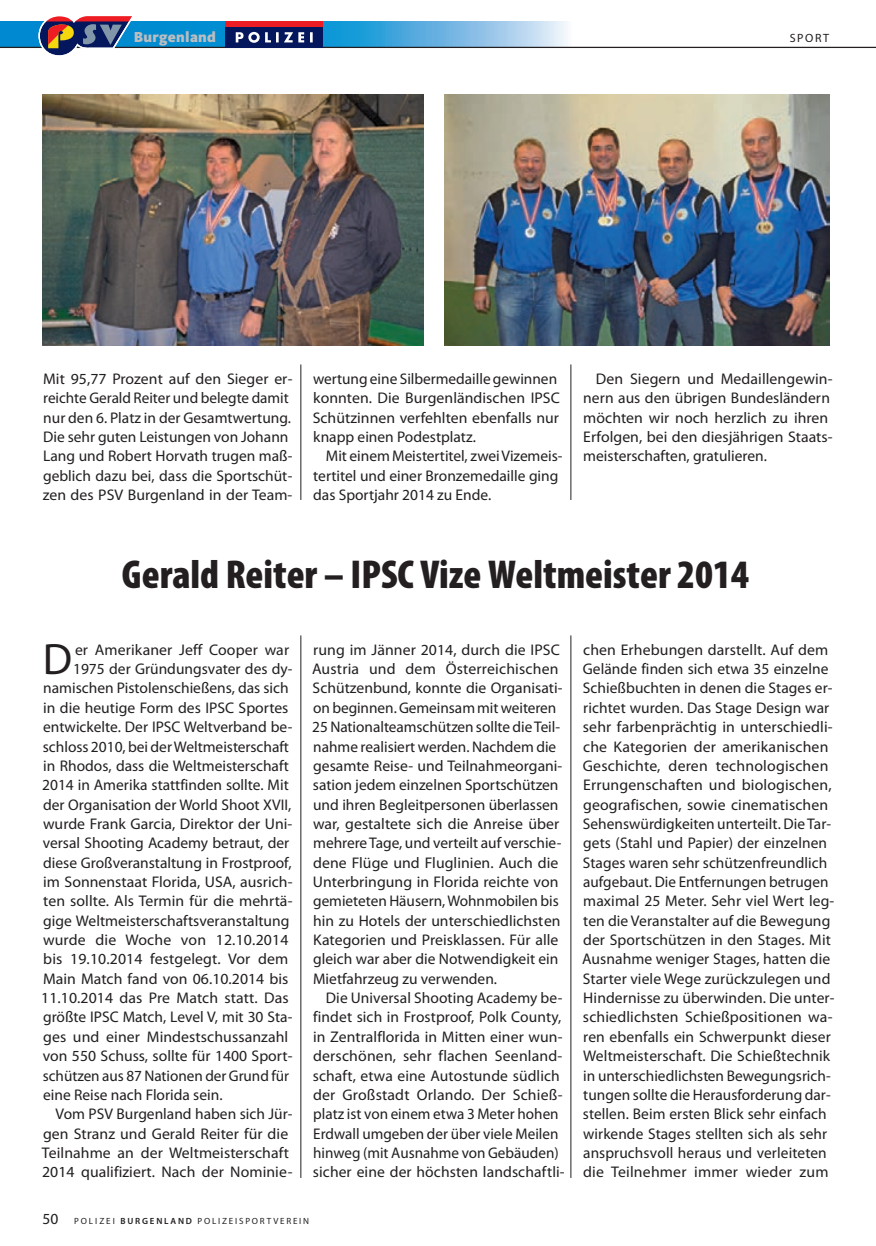
<style>
.page{position:relative;width:876px;height:1246px;background:#fff}
.page>*{position:absolute;margin:0;border:0;box-sizing:border-box;transform-origin:0 0}
.t1{font:44.1px "Myriad Pro";color:#231f20}
.t2{font:900 condensed 40.5px "Myriad Pro";color:#231f20}
.t3{font:15.45px/19.4px "Myriad Pro";letter-spacing:.005em;color:#231f20}
.t4{font:900 15px "Kievit";letter-spacing:.02em;color:#bcbdc0}
.t5{font:12px "Myriad Pro";letter-spacing:.13em;color:#231f20}
.t6{font:9px "Myriad Pro";letter-spacing:.2em;color:#231f20}
.s1{font-size:15.45px}
.s2{font-weight:600}
</style>
<div class="page">
<svg style="left:0;top:21px;width:574px;height:26px;background:#4ca9dc"></svg>
<hr style="left:0;top:47px;width:876px;height:1px;background:#231f20">
<div style="left:225px;top:21px;width:98px;height:7px;background:#ee1d23"></div>
<div style="left:225px;top:28px;width:98px;height:20px;background:#04175c"></div>
<svg style="left:236px;top:32px;width:77px;height:11px"></svg>
<svg style="left:38px;top:16px;width:98px;height:40px"></svg>
<img style="left:43px;top:95px;width:380px;height:250px">
<img style="left:444px;top:95px;width:385px;height:250px">
<hr style="left:301px;top:364px;width:1px;height:136px;background:#231f20">
<hr style="left:571px;top:364px;width:1px;height:136px;background:#231f20">
<hr style="left:301px;top:635px;width:1px;height:543px;background:#231f20">
<hr style="left:571px;top:635px;width:1px;height:543px;background:#231f20">
<p class="t4" style="left:134px;top:28px;width:84px">Burgenland</p>
<p class="t5" style="left:790px;top:31px;width:41px">SPoRT</p>
<p class="t3" style="left:43px;top:369px;width:251px">Mit 95,77 Prozent auf den Sieger er&shy;reichte Gerald Reiter und belegte damit nur den 6. Platz in der Gesamtwertung.<br>Die sehr guten leistungen von Johann lang und Robert Horvath trugen maß&shy;geblich dazu bei, dass die Sportschüt&shy;zen des PSV Burgenland in der Team-</p>
<p class="t3" style="left:313px;top:369px;width:249px">wertung eine Silbermedaille gewinnen konnten. Die Burgenländischen iPSC Schützinnen verfehlten ebenfalls nur knapp einen Podestplatz.</p>
<p class="t3" style="left:313px;top:446px;width:251px;text-indent:13px">Mit einem Meistertitel, zweiVizemeis&shy;tertitel und einer Bronzemedaille ging das Sportjahr 2014 zu ende.</p>
<p class="t3" style="left:583px;top:369px;width:251px;text-indent:13px">Den Siegern und Medaillengewin&shy;nern aus den übrigen Bundesländern möchten wir noch herzlich zu ihren erfolgen, bei den diesjährigen Staats&shy;meisterschaften, gratulieren.</p>
<h2 class="t2" style="left:122px;top:560px;width:629px">Gerald Reiter – IPSC Vize Weltmeister 2014</h2>
<h1 class="t1" style="left:43px;top:633px;width:31px">D</h1>
<p class="t3" style="left:75px;top:640px;width:216px">er amerikaner Jeff Cooper war</p>
<p class="t3" style="left:73px;top:659px;width:221px">1975 der Gründungsvater des dy-</p>
<p class="t3" style="left:43px;top:678px;width:247px">namischen Pistolenschießens, das sich</p>
<p class="t3" style="left:43px;top:698px;width:247px">in die heutige Form des iPSC Sportes</p>
<p class="t3" style="left:43px;top:717px;width:251px">entwickelte. Der iPSC Weltverband be-</p>
<p class="t3" style="left:43px;top:736px;width:248px">schloss 2010, bei derWeltmeisterschaft</p>
<p class="t3" style="left:43px;top:756px;width:247px">in Rhodos, dass die Weltmeisterschaft</p>
<p class="t3" style="left:42px;top:775px;width:248px">2014 in amerika stattfinden sollte. Mit</p>
<p class="t3" style="left:43px;top:794px;width:250px">der organisation der World Shoot XVii,</p>
<p class="t3" style="left:43px;top:814px;width:251px">wurde Frank Garcia, Direktor der uni-</p>
<p class="t3" style="left:43px;top:833px;width:248px">versal Shooting academy betraut, der</p>
<p class="t3" style="left:43px;top:853px;width:250px">diese Großveranstaltung in Frostproof,</p>
<p class="t3" style="left:43px;top:872px;width:251px">im Sonnenstaat Florida, uSa, ausrich-</p>
<p class="t3" style="left:43px;top:891px;width:251px">ten sollte. als Termin für die mehrtä-</p>
<p class="t3" style="left:43px;top:911px;width:248px">gige Weltmeisterschaftsveranstaltung</p>
<p class="t3" style="left:43px;top:930px;width:247px">wurde die Woche von 12.10.2014</p>
<p class="t3" style="left:43px;top:949px;width:247px">bis 19.10.2014 festgelegt. Vor dem</p>
<p class="t3" style="left:43px;top:969px;width:247px">Main Match fand von 06.10.2014 bis</p>
<p class="t3" style="left:41px;top:988px;width:249px">11.10.2014 das Pre Match statt. Das</p>
<p class="t3" style="left:43px;top:1007px;width:251px">größte iPSC Match, level V, mit 30 Sta-</p>
<p class="t3" style="left:43px;top:1027px;width:247px">ges und einer Mindestschussanzahl</p>
<p class="t3" style="left:43px;top:1046px;width:251px">von 550 Schuss, sollte für 1400 Sport-</p>
<p class="t3" style="left:43px;top:1065px;width:248px">schützen aus 87 Nationen der Grund für</p>
<p class="t3" style="left:43px;top:1085px;width:181px">eine Reise nach Florida sein.</p>
<p class="t3" style="left:56px;top:1104px;width:238px">Vom PSV Burgenland haben sich Jür-</p>
<p class="t3" style="left:43px;top:1123px;width:247px">gen Stranz und Gerald Reiter für die</p>
<p class="t3" style="left:42px;top:1143px;width:248px">Teilnahme an der Weltmeisterschaft</p>
<p class="t3" style="left:42px;top:1162px;width:252px">2014 qualifiziert. Nach der Nominie-</p>
<p class="t3" style="left:312px;top:640px;width:252px">rung im Jänner 2014, durch die iPSC austria und dem Österreichischen Schützenbund, konnte die organisati&shy;on beginnen.Gemeinsam mit weiteren 25 Nationalteamschützen sollte dieTeil&shy;nahme realisiert werden. Nachdem die gesamte Reise- und Teilnahmeorgani&shy;sation jedem einzelnen Sportschützen und ihren Begleitpersonen überlassen war, gestaltete sich die anreise über mehrereTage, und verteilt auf verschie&shy;dene Flüge und Fluglinien. auch die unterbringung in Florida reichte von gemieteten Häusern,Wohnmobilen bis hin zu Hotels der unterschiedlichsten kategorien und Preisklassen. Für alle gleich war aber die Notwendigkeit ein Mietfahrzeug zu verwenden.</p>
<p class="t3" style="left:313px;top:988px;width:253px;text-indent:13px">Die universal Shooting academy be&shy;findet sich in Frostproof, Polk County, in zentralflorida in Mitten einer wun&shy;derschönen, sehr flachen Seenland&shy;schaft, etwa eine autostunde südlich der Großstadt orlando. Der Schieß&shy;platz ist von einem etwa 3 Meter hohen erdwall umgeben der über viele Meilen hinweg (mit ausnahme von Gebäuden) sicher eine der höchsten landschaftli-</p>
<p class="t6" style="left:43px;top:1215px;width:268px"><span class="s1">50</span> Polizei <span class="s2">BURGENLAND</span> PolizeiSPoRTVeReiN</p>
<p class="t3" style="left:582px;top:640px;width:254px">chen erhebungen darstellt. auf dem Gelände finden sich etwa 35 einzelne Schießbuchten in denen die Stages er&shy;richtet wurden. Das Stage Design war sehr farbenprächtig in unterschiedli&shy;che kategorien der amerikanischen Geschichte, deren technologischen errungenschaften und biologischen, geografischen, sowie cinematischen Sehenswürdigkeiten unterteilt. Die Tar&shy;gets (Stahl und Papier) der einzelnen Stages waren sehr schützenfreundlich aufgebaut. Die entfernungen betrugen maximal 25 Meter. Sehr viel Wert leg&shy;ten die Veranstalter auf die Bewegung der Sportschützen in den Stages. Mit ausnahme weniger Stages, hatten die Starter viele Wege zurückzulegen und Hindernisse zu überwinden. Die unter&shy;schiedlichsten Schießpositionen wa&shy;ren ebenfalls ein Schwerpunkt dieser Weltmeisterschaft. Die Schießtechnik in unterschiedlichsten Bewegungsrich&shy;tungen sollte die Herausforderung dar&shy;stellen. Beim ersten Blick sehr einfach wirkende Stages stellten sich als sehr anspruchsvoll heraus und verleiteten die Teilnehmer immer wieder zum</p>
</div>
